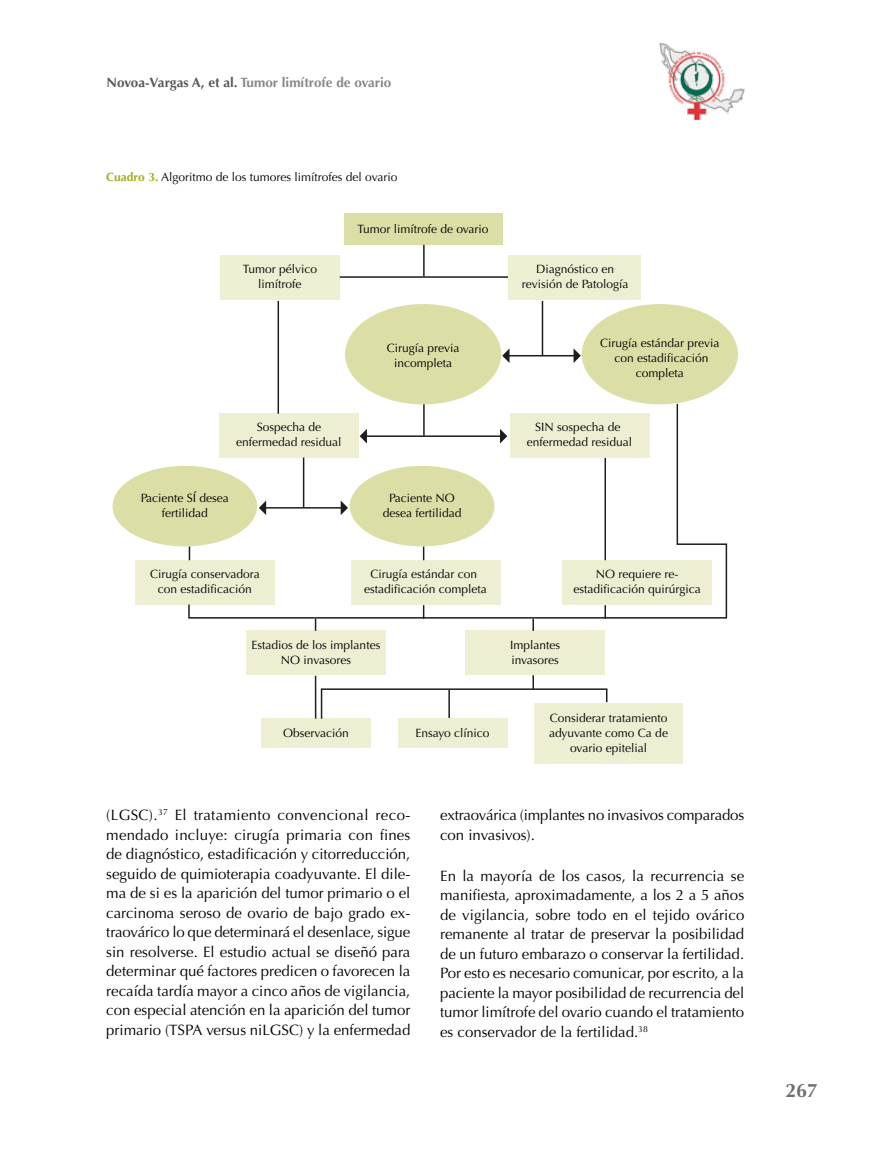
<style>
.page{position:relative;width:893px;height:1149px;background:#fff}
.page>*{position:absolute;margin:0;border:0;box-sizing:border-box;transform-origin:0 0}
.t1{font:700 19.5px "Optima";color:#706f6f}
.t2{font:15px/19.5px "Optima";color:#000;text-align:justify}
.t3{font:700 13.5px "Optima";color:#878787}
.t4{font:12px/15px "Optima";color:#000;text-align:center}
.s1{color:#575756}
.s2{font-weight:700;color:#a5ad1d}
</style>
<div class="page">
<hr style="left:340px;top:276px;width:168px;height:2px;background:#1d1d1b">
<div style="left:582px;top:304px;width:156px;height:100px;background:#dbdea5;border-radius:50%"></div>
<div style="left:345px;top:304px;width:156px;height:100px;background:#dbdea5;border-radius:50%"></div>
<div style="left:113px;top:465px;width:144px;height:81px;background:#dbdea5;border-radius:50%"></div>
<div style="left:344px;top:214px;width:159px;height:31px;background:#dbdea5"></div>
<div style="left:220px;top:255px;width:120px;height:44px;background:#edeed2"></div>
<div style="left:508px;top:255px;width:133px;height:44px;background:#edeed2"></div>
<div style="left:135px;top:560px;width:140px;height:44px;background:#edeed2"></div>
<div style="left:246px;top:630px;width:140px;height:45px;background:#edeed2"></div>
<div style="left:261px;top:718px;width:110px;height:29px;background:#edeed2"></div>
<div style="left:398px;top:718px;width:109px;height:29px;background:#edeed2"></div>
<div style="left:534px;top:702px;width:149px;height:61px;background:#edeed2"></div>
<div style="left:465px;top:630px;width:140px;height:45px;background:#edeed2"></div>
<hr style="left:423px;top:245px;width:2px;height:31px;background:#1d1d1b">
<hr style="left:542px;top:301px;width:1px;height:54px;background:#1d1d1b">
<hr style="left:278px;top:301px;width:1px;height:112px;background:#1d1d1b">
<hr style="left:508px;top:355px;width:66px;height:1px;background:#1d1d1b">
<svg style="left:502px;top:349px;width:7px;height:14px"></svg>
<svg style="left:573px;top:348px;width:8px;height:15px"></svg>
<svg style="left:532px;top:619px;width:2px;height:11px"></svg>
<hr style="left:315px;top:675px;width:1px;height:43px;background:#1d1d1b">
<svg style="left:187px;top:402px;width:541px;height:217px"></svg>
<hr style="left:265px;top:507px;width:77px;height:1px;background:#1d1d1b">
<svg style="left:259px;top:500px;width:7px;height:15px"></svg>
<svg style="left:341px;top:500px;width:7px;height:15px"></svg>
<hr style="left:423px;top:404px;width:2px;height:31px;background:#1d1d1b">
<hr style="left:366px;top:435px;width:135px;height:2px;background:#1d1d1b">
<svg style="left:360px;top:429px;width:7px;height:14px"></svg>
<svg style="left:500px;top:429px;width:7px;height:14px"></svg>
<svg style="left:320px;top:675px;width:288px;height:45px"></svg>
<img style="left:659px;top:43px;width:85px;height:76px">
<p class="t3" style="left:107px;top:75px;width:286px"><span class="s1">Novoa-Vargas A, et al.</span> Tumor limítrofe de ovario</p>
<p class="t4" style="left:106px;top:170px;width:293px"><span class="s2">Cuadro 3.</span> Algoritmo de los tumores limítrofes del ovario</p>
<p class="t4" style="left:358px;top:221px;width:133px">Tumor limítrofe de ovario</p>
<p class="t4" style="left:243px;top:261px;width:76px">Tumor pélvico limítrofe</p>
<p class="t4" style="left:522px;top:261px;width:108px">Diagnóstico en revisión de Patología</p>
<p class="t4" style="left:236px;top:419px;width:107px">Sospecha de enfermedad residual</p>
<p class="t4" style="left:387px;top:340px;width:74px">Cirugía previa incompleta</p>
<p class="t4" style="left:600px;top:335px;width:121px">Cirugía estándar previa con estadificación completa</p>
<p class="t4" style="left:527px;top:419px;width:107px">SIN sospecha de enfermedad residual</p>
<p class="t4" style="left:141px;top:491px;width:90px">Paciente SÍ desea fertilidad</p>
<p class="t4" style="left:383px;top:490px;width:80px">Paciente NO desea fertilidad</p>
<p class="t4" style="left:150px;top:566px;width:111px">Cirugía conservadora con estadificación</p>
<p class="t4" style="left:364px;top:566px;width:124px">Cirugía estándar con estadificación completa</p>
<p class="t4" style="left:573px;top:566px;width:129px">NO requiere re&shy;estadificación quirúrgica</p>
<p class="t4" style="left:252px;top:637px;width:130px">Estadios de los implantes<br>NO invasores</p>
<p class="t4" style="left:283px;top:725px;width:67px">Observación</p>
<p class="t4" style="left:415px;top:725px;width:76px">Ensayo clínico</p>
<p class="t4" style="left:510px;top:637px;width:52px;text-align:left">Implantes invasores</p>
<p class="t4" style="left:549px;top:710px;width:120px">Considerar tratamiento adyuvante como Ca de ovario epitelial</p>
<p class="t2" style="left:106px;top:805px;width:306px">(LGSC).<sup>37</sup> El tratamiento convencional reco&shy;mendado incluye: cirugía primaria con fines de diagnóstico, estadificación y citorreducción, seguido de quimioterapia coadyuvante. El dile&shy;ma de si es la aparición del tumor primario o el carcinoma seroso de ovario de bajo grado ex&shy;traovárico lo que determinará el desenlace, sigue sin resolverse. El estudio actual se diseñó para determinar qué factores predicen o favorecen la recaída tardía mayor a cinco años de vigilancia, con especial atención en la aparición del tumor primario (TSPA versus niLGSC) y la enfermedad</p>
<p class="t2" style="left:440px;top:805px;width:306px">extraovárica (implantes no invasivos comparados con invasivos).</p>
<p class="t2" style="left:440px;top:865px;width:306px">En la mayoría de los casos, la recurrencia se manifiesta, aproximadamente, a los 2 a 5 años de vigilancia, sobre todo en el tejido ovárico remanente al tratar de preservar la posibilidad de un futuro embarazo o conservar la fertilidad.<br>Por esto es necesario comunicar, por escrito, a la paciente la mayor posibilidad de recurrencia del tumor limítrofe del ovario cuando el tratamiento es conservador de la fertilidad.<sup>38</sup></p>
<h1 class="t1" style="left:785px;top:1079px;width:34px">267</h1>
</div>
